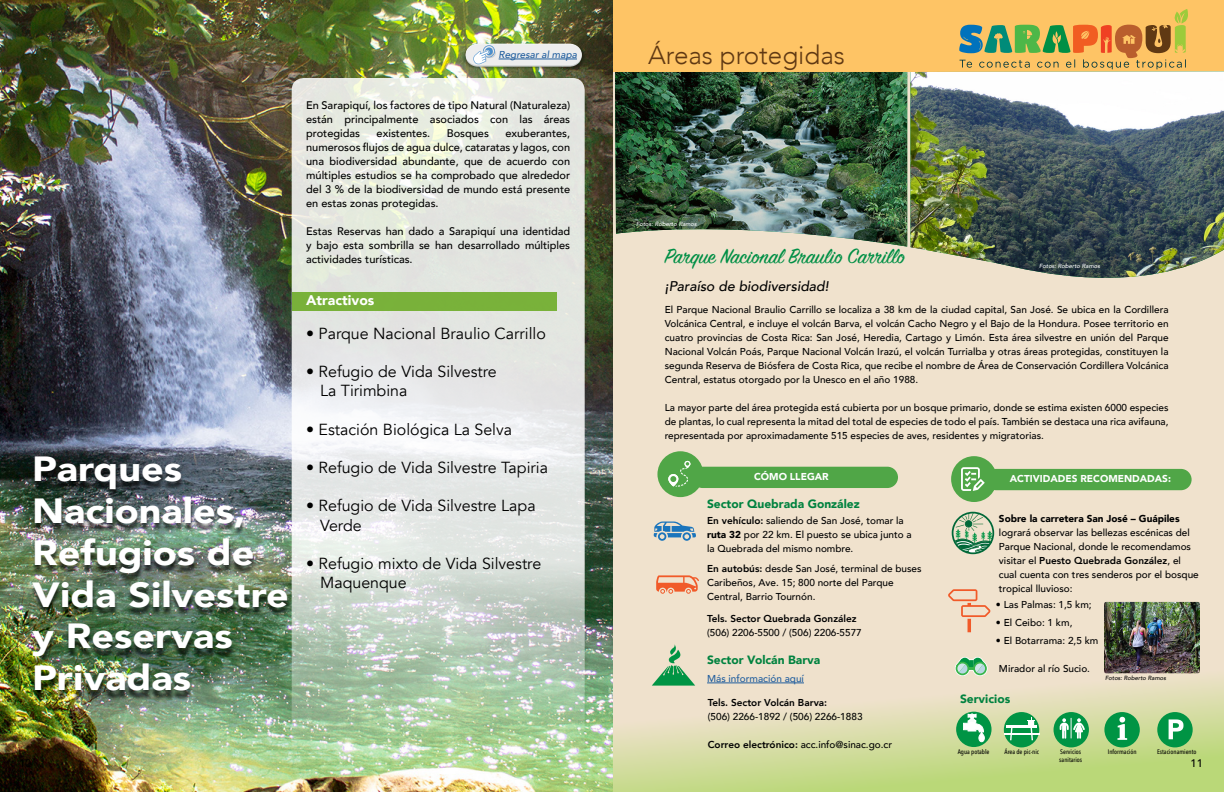
<style>
.page{position:relative;width:1224px;height:792px;background:#f0e2cd}
.page>*{position:absolute;margin:0;border:0;box-sizing:border-box;transform-origin:0 0}
.t1{font:900 34.9px/41.9px "Avenir";color:#fff;scale:1.13 1}
.t2{font:300 26px "Avenir";color:#603913}
.t3{font:23px "Sign Painter House Script";color:#008f45}
.t4{font:16px/19.2px "Avenir";color:#000}
.t5{font:italic 500 14px "Avenir";color:#000}
.t6{font:900 14px "Avenir";color:#fff}
.t7{font:900 12px "Avenir";color:#00823f}
.t8{font:500 11px/14px "Avenir";color:#000;text-align:justify}
.t9{font:500 10px/14px "Avenir";color:#000}
.t10{font:800 10px "Avenir";color:#000}
.t11{font:900 10px "Avenir";color:#fff}
.t12{font:900 10px "Avenir";color:#000}
.t13{font:500 10px "Avenir";color:#215e9e}
.t14{font:italic 500 10px "Avenir";color:#215e9e}
.t15{font:500 6.6px/7.9px "Avenir Next Condensed";color:#000}
.t16{font:italic 500 6px "Avenir";color:#fff}
.t17{font:italic 500 6px "Avenir";color:#000}
.s1{font-weight:800}
.s2{font-weight:900}
</style>
<div class="page">
<div style="left:0;top:0;width:1224px;height:71px;background:#fec465"></div>
<svg style="left:612px;top:640px;width:612px;height:152px"></svg>
<div style="left:986px;top:469px;width:206px;height:21px;background:#50a647;border-radius:11px"></div>
<div style="left:951px;top:456px;width:46px;height:46px;background:#50a647;border-radius:50%"></div>
<svg style="left:961px;top:467px;width:24px;height:24px"></svg>
<div style="left:692px;top:467px;width:206px;height:21px;background:#50a647;border-radius:11px"></div>
<div style="left:657px;top:451px;width:46px;height:46px;background:#50a647;border-radius:50%"></div>
<svg style="left:668px;top:461px;width:22px;height:26px"></svg>
<img style="left:615px;top:72px;width:292px;height:175px">
<img style="left:910px;top:71px;width:314px;height:207px">
<hr style="left:707px;top:683px;width:97px;height:1px;background:#215e9e">
<div style="left:952px;top:512px;width:42px;height:42px;border:2px solid #006838;border-radius:50%"></div>
<svg style="left:954px;top:513px;width:38px;height:41px"></svg>
<svg style="left:948px;top:589px;width:43px;height:43px"></svg>
<div style="left:956px;top:712px;width:36px;height:35px;background:#009444;border-radius:50%"></div>
<div style="left:1004px;top:712px;width:35px;height:35px;background:#009444;border-radius:50%"></div>
<div style="left:1054px;top:712px;width:35px;height:35px;background:#009444;border-radius:50%"></div>
<div style="left:1104px;top:712px;width:36px;height:35px;background:#009444;border-radius:50%"></div>
<div style="left:1157px;top:712px;width:36px;height:35px;background:#009444;border-radius:50%"></div>
<svg style="left:964px;top:714px;width:20px;height:28px"></svg>
<svg style="left:1010px;top:728px;width:3px;height:12px"></svg>
<hr style="left:1007px;top:726px;width:30px;height:2px;background:#fff">
<hr style="left:1004px;top:733px;width:35px;height:1px;background:#fff">
<svg style="left:1028px;top:717px;width:7px;height:23px"></svg>
<svg style="left:1060px;top:718px;width:25px;height:21px"></svg>
<svg style="left:1169px;top:719px;width:14px;height:20px"></svg>
<svg style="left:1117px;top:717px;width:10px;height:23px"></svg>
<svg style="left:955px;top:657px;width:33px;height:19px"></svg>
<img style="left:1104px;top:602px;width:96px;height:71px">
<svg style="left:656px;top:575px;width:43px;height:19px"></svg>
<svg style="left:652px;top:644px;width:43px;height:42px"></svg>
<svg style="left:654px;top:522px;width:42px;height:19px"></svg>
<img style="left:0;top:0;width:612px;height:792px">
<svg style="left:292px;top:78px;width:293px;height:714px;background:#d9e1d5"></svg>
<div style="left:30px;top:460px;width:261px;height:241px;background:#000;opacity:.63"></div>
<div style="left:292px;top:292px;width:265px;height:19px;background:#79b13a"></div>
<svg style="left:959px;top:9px;width:229px;height:60px"></svg>
<img style="left:460px;top:38px;width:134px;height:39px">
<svg style="left:466px;top:44px;width:116px;height:23px;background:#d7dbdd"></svg>
<h1 class="t1" style="left:32px;top:447px;width:229px">Parques<br>Nacionales,<br>Refugios de<br>Vida Silvestre y Reservas<br>Privadas</h1>
<p class="t14" style="left:499px;top:49px;width:80px">Regresar al mapa</p>
<h2 class="t2" style="left:648px;top:39px;width:199px">Áreas protegidas</h2>
<p class="t8" style="left:306px;top:98px;width:266px">En Sarapiquí, los factores de tipo Natural (Naturaleza) están principalmente asociados con las áreas protegidas</p>
<p class="t8" style="left:306px;top:126px;width:266px;text-indent:199px">exuberantes, numerosos flujos de agua dulce, cataratas y lagos, con una biodiversidad abundante, que de acuerdo con múltiples estudios se ha comprobado que alrededor del 3 % de la biodiversidad de mundo está presente en estas zonas protegidas.</p>
<p class="t8" style="left:306px;top:224px;width:266px">Estas Reservas han dado a Sarapiquí una identidad y bajo esta sombrilla se han desarrollado múltiples actividades turísticas.</p>
<h3 class="t6" style="left:306px;top:289px;width:70px">Atractivos</h3>
<h3 class="t4" style="left:306px;top:324px;width:241px">• Parque Nacional Braulio Carrillo</h3>
<h3 class="t4" style="left:320px;top:362px;width:178px;text-indent:-14px">• Refugio de Vida Silvestre<br>La Tirimbina</h3>
<h3 class="t4" style="left:306px;top:420px;width:207px">• Estación Biológica La Selva</h3>
<h3 class="t4" style="left:306px;top:458px;width:243px">• Refugio de Vida Silvestre Tapiria</h3>
<h3 class="t4" style="left:320px;top:497px;width:217px;text-indent:-14px">• Refugio de Vida Silvestre Lapa<br>Verde</h3>
<h3 class="t4" style="left:320px;top:554px;width:223px;text-indent:-14px">• Refugio mixto de Vida Silvestre<br>Maquenque</h3>
<p class="t8" style="left:377px;top:126px;width:55px">existentes.</p>
<p class="t8" style="left:447px;top:126px;width:44px">Bosques</p>
<p class="t16" style="left:636px;top:220px;width:62px">Fotos: Roberto Ramos</p>
<h3 class="t3" style="left:665px;top:242px;width:242px">Parque Nacional Braulio Carrillo</h3>
<h3 class="t5" style="left:665px;top:277px;width:165px">¡Paraíso de biodiversidad!</h3>
<p class="t9" style="left:665px;top:302px;width:505px;text-align:justify">El Parque Nacional Braulio Carrillo se localiza a 38 km de la ciudad capital, San José. Se ubica en la Cordillera Volcánica Central, e incluye el volcán Barva, el volcán Cacho Negro y el Bajo de la Hondura. Posee territorio en cuatro provincias de Costa Rica: San José, Heredia, Cartago y Limón. Esta área silvestre en unión del Parque Nacional Volcán Poás, Parque Nacional Volcán Irazú, el volcán Turrialba y otras áreas protegidas, constituyen la segunda Reserva de Biósfera de Costa Rica, que recibe el nombre de Área de Conservación Cordillera Volcánica Central, estatus otorgado por la Unesco en el año 1988.</p>
<p class="t9" style="left:665px;top:400px;width:505px;text-align:justify">La mayor parte del área protegida está cubierta por un bosque primario, donde se estima existen 6000 especies de plantas, lo cual representa la mitad del total de especies de todo el país. También se destaca una rica avifauna, representada por aproximadamente 515 especies de aves, residentes y migratorias.</p>
<p class="t16" style="left:1039px;top:262px;width:62px">Fotos: Roberto Ramos</p>
<p class="t11" style="left:754px;top:468px;width:76px">CÓMO LLEGAR</p>
<p class="t11" style="left:1010px;top:470px;width:163px">ACTIVIDADES RECOMENDADAS:</p>
<p class="t7" style="left:707px;top:494px;width:154px">Sector Quebrada González</p>
<p class="t9" style="left:707px;top:513px;width:206px"><span class="s1">En vehículo:</span> saliendo de San José, tomar la <span class="s2">ruta 32</span> por 22 km. El puesto se ubica junto a la Quebrada del mismo nombre.</p>
<p class="t9" style="left:707px;top:561px;width:216px"><span class="s1">En autobús:</span> desde San José, terminal de buses<br>Caribeños, Ave. 15; 800 norte del Parque<br>Central, Barrio Tournón.</p>
<p class="t10" style="left:707px;top:611px;width:151px">Tels. Sector Quebrada González</p>
<p class="t9" style="left:707px;top:625px;width:156px">(506) 2206-5500 / (506) 2206-5577</p>
<p class="t7" style="left:707px;top:650px;width:115px">Sector Volcán Barva</p>
<p class="t13" style="left:707px;top:670px;width:98px">Más información aquí</p>
<p class="t12" style="left:999px;top:510px;width:182px">Sobre la carretera San José – Guápiles</p>
<p class="t9" style="left:999px;top:525px;width:201px">logrará observar las bellezas escénicas del Parque Nacional, donde le recomendamos visitar el <span class="s1">Puesto Quebrada González</span>, el cual cuenta con tres senderos por el bosque tropical lluvioso:</p>
<p class="t9" style="left:996px;top:597px;width:97px">• Las Palmas: 1,5 km;</p>
<p class="t9" style="left:996px;top:615px;width:78px">• El Ceibo: 1 km,</p>
<p class="t9" style="left:996px;top:633px;width:104px">• El Botarrama: 2,5 km</p>
<p class="t9" style="left:999px;top:661px;width:93px">Mirador al río Sucio.</p>
<p class="t17" style="left:1105px;top:675px;width:62px">Fotos: Roberto Ramos</p>
<p class="t7" style="left:960px;top:688px;width:52px">Servicios</p>
<p class="t10" style="left:708px;top:695px;width:121px">Tels. Sector Volcán Barva:</p>
<p class="t9" style="left:708px;top:709px;width:156px">(506) 2266-1892 / (506) 2266-1883</p>
<p class="t9" style="left:708px;top:737px;width:186px"><span class="s1">Correo electrónico:</span> acc.info@sinac.go.cr</p>
<p class="t15" style="left:958px;top:748px;width:33px">Agua potable</p>
<p class="t15" style="left:1005px;top:748px;width:36px">Área de pic-nic</p>
<p class="t15" style="left:1059px;top:748px;width:24px">Servicios sanitarios</p>
<p class="t15" style="left:1108px;top:748px;width:30px">Información</p>
<p class="t15" style="left:1157px;top:748px;width:41px">Estacionamiento</p>
<p class="t8" style="left:19px;top:756px;width:14px">10</p>
<p class="t8" style="left:1191px;top:756px;width:14px">11</p>
</div>
